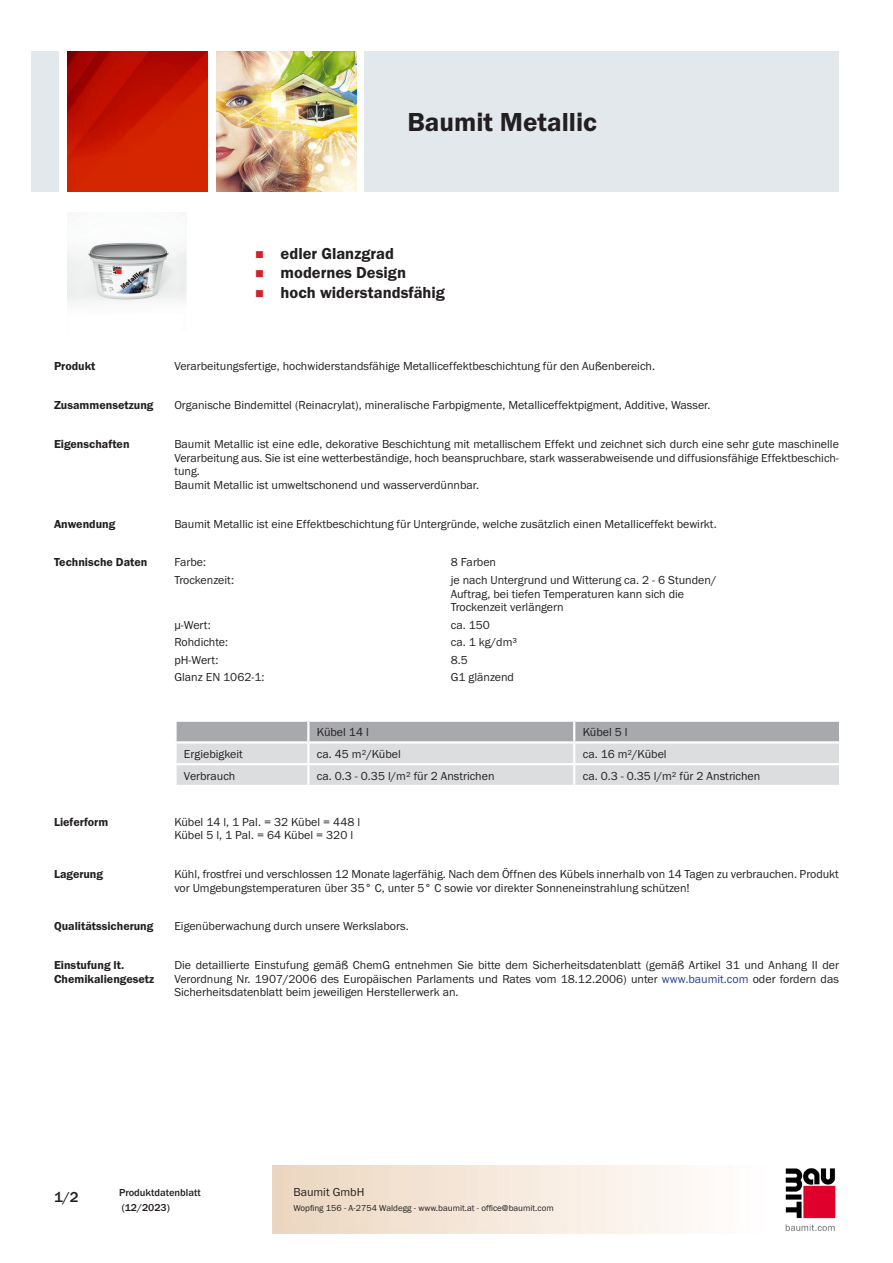
<style>
.page{position:relative;width:893px;height:1263px;background:#fff}
.page>*{position:absolute;margin:0;border:0;box-sizing:border-box;transform-origin:0 0}
.PDS_Produktname{font:27px "BM Franklin Gothic URW Dem";color:#231f20}
.t1{font:16.5px "BM Franklin Gothic URW Dem";color:#231f20}
.t2{font:500 15px "BM Franklin Gothic URW";color:#231f20}
.PDS_Standard{font:12px/13.5px "BM Franklin Gothic URW Boo";color:#231f20;text-align:justify}
.PDS_Standard_linksbü{font:12px/13.5px "BM Franklin Gothic URW Boo";color:#231f20}
.PDS_Header{font:12px/13.5px "BM Franklin Gothic URW Dem";color:#231f20}
.t3{font:500 10.5px/15px "BM Franklin Gothic URW";color:#231f20}
.t4{font:9px "BM Franklin Gothic URW Boo";color:#231f20}
.s1{color:#253f8e}
</style>
<div class="page">
<img style="left:785px;top:1168px;width:51px;height:63px">
<div style="left:32px;top:51px;width:27px;height:140px;background:#e2e8eb"></div>
<img style="left:68px;top:52px;width:140px;height:139px">
<img style="left:216px;top:51px;width:141px;height:140px">
<div style="left:365px;top:51px;width:474px;height:140px;background:#e2e8eb"></div>
<img style="left:68px;top:242px;width:119px;height:61px">
<svg style="left:176px;top:721px;width:664px;height:64px"></svg>
<hr style="left:174px;top:741px;width:134px;height:2px;background:#fff">
<hr style="left:174px;top:743px;width:3px;height:20px;background:#fff">
<hr style="left:308px;top:741px;width:266px;height:2px;background:#fff">
<hr style="left:307px;top:743px;width:2px;height:20px;background:#fff">
<hr style="left:574px;top:741px;width:267px;height:2px;background:#fff">
<hr style="left:573px;top:743px;width:2px;height:20px;background:#fff">
<hr style="left:839px;top:743px;width:2px;height:20px;background:#fff">
<hr style="left:174px;top:763px;width:134px;height:2px;background:#fff">
<hr style="left:174px;top:765px;width:3px;height:20px;background:#fff">
<hr style="left:308px;top:763px;width:266px;height:2px;background:#fff">
<hr style="left:307px;top:765px;width:2px;height:20px;background:#fff">
<hr style="left:574px;top:763px;width:267px;height:2px;background:#fff">
<hr style="left:573px;top:765px;width:2px;height:20px;background:#fff">
<hr style="left:839px;top:765px;width:2px;height:20px;background:#fff">
<p class="PDS_Produktname" style="left:407px;top:106px;width:191px">Baumit Metallic</p>
<p class="t1" style="left:281px;top:243px;width:115px">edler Glanzgrad</p>
<p class="t1" style="left:281px;top:263px;width:127px">modernes Design</p>
<p class="t1" style="left:281px;top:282px;width:166px">hoch widerstandsfähig</p>
<p class="PDS_Header" style="left:54px;top:360px;width:43px">Produkt</p>
<p class="PDS_Standard" style="left:174px;top:360px;width:482px">Verarbeitungsfertige, hochwiderstandsfähige Metalliceffektbeschichtung für den Außenbereich.</p>
<p class="PDS_Header" style="left:54px;top:399px;width:101px">Zusammensetzung</p>
<p class="PDS_Standard" style="left:174px;top:399px;width:538px">Organische Bindemittel (Reinacrylat), mineralische Farbpigmente, Metalliceffektpigment, Additive, Wasser.</p>
<p class="PDS_Header" style="left:54px;top:438px;width:77px">Eigenschaften</p>
<p class="PDS_Standard" style="left:174px;top:438px;width:666px">Baumit Metallic ist eine edle, dekorative Beschichtung mit metallischem Effekt und zeichnet sich durch eine sehr gute maschinelle Verarbeitung aus. Sie ist eine wetterbeständige, hoch beanspruchbare, stark wasserabweisende und diffusionsfähige Effektbeschich&shy;tung.</p>
<p class="PDS_Standard" style="left:174px;top:478px;width:306px">Baumit Metallic ist umweltschonend und wasserverdünnbar.</p>
<p class="PDS_Header" style="left:54px;top:517px;width:63px">Anwendung</p>
<p class="PDS_Standard" style="left:174px;top:517px;width:544px">Baumit Metallic ist eine Effektbeschichtung für Untergründe, welche zusätzlich einen Metalliceffekt bewirkt.</p>
<p class="PDS_Header" style="left:54px;top:556px;width:95px">Technische Daten</p>
<p class="PDS_Standard_linksbü" style="left:174px;top:556px;width:33px">Farbe:</p>
<p class="PDS_Standard_linksbü" style="left:451px;top:556px;width:47px">8 Farben</p>
<p class="PDS_Standard_linksbü" style="left:174px;top:573px;width:61px">Trockenzeit:</p>
<p class="PDS_Standard_linksbü" style="left:451px;top:573px;width:267px">je nach Untergrund und Witterung ca. 2 - 6 Stunden/<br>Auftrag, bei tiefen Temperaturen kann sich die<br>Trockenzeit verlängern</p>
<p class="PDS_Standard_linksbü" style="left:174px;top:618px;width:38px">μ-Wert:</p>
<p class="PDS_Standard_linksbü" style="left:451px;top:618px;width:41px">ca. 150</p>
<p class="PDS_Standard_linksbü" style="left:174px;top:635px;width:55px">Rohdichte:</p>
<p class="PDS_Standard_linksbü" style="left:451px;top:635px;width:68px">ca. 1 kg/dm³</p>
<p class="PDS_Standard_linksbü" style="left:174px;top:653px;width:46px">pH-Wert:</p>
<p class="PDS_Standard_linksbü" style="left:451px;top:653px;width:19px">8.5</p>
<p class="PDS_Standard_linksbü" style="left:174px;top:670px;width:92px">Glanz EN 1062-1:</p>
<p class="PDS_Standard_linksbü" style="left:451px;top:670px;width:65px">G1 glänzend</p>
<p class="PDS_Standard_linksbü" style="left:317px;top:725px;width:53px">Kübel 14 l</p>
<p class="PDS_Standard_linksbü" style="left:583px;top:725px;width:46px">Kübel 5 l</p>
<p class="PDS_Standard_linksbü" style="left:184px;top:747px;width:60px">Ergiebigkeit</p>
<p class="PDS_Standard_linksbü" style="left:317px;top:747px;width:85px">ca. 45 m²/Kübel</p>
<p class="PDS_Standard_linksbü" style="left:583px;top:747px;width:85px">ca. 16 m²/Kübel</p>
<p class="PDS_Standard_linksbü" style="left:184px;top:769px;width:53px">Verbrauch</p>
<p class="PDS_Standard_linksbü" style="left:317px;top:769px;width:179px">ca. 0.3 - 0.35 l/m² für 2 Anstrichen</p>
<p class="PDS_Standard_linksbü" style="left:583px;top:769px;width:179px">ca. 0.3 - 0.35 l/m² für 2 Anstrichen</p>
<p class="PDS_Header" style="left:54px;top:815px;width:56px">Lieferform</p>
<p class="PDS_Standard" style="left:174px;top:815px;width:187px">Kübel 14 l, 1 Pal. = 32 Kübel = 448 l</p>
<p class="PDS_Standard" style="left:174px;top:829px;width:180px">Kübel 5 l, 1 Pal. = 64 Kübel = 320 l</p>
<p class="PDS_Header" style="left:54px;top:867px;width:51px">Lagerung</p>
<p class="PDS_Standard" style="left:174px;top:867px;width:666px">Kühl, frostfrei und verschlossen 12 Monate lagerfähig. Nach dem Öffnen des Kübels innerhalb von 14 Tagen zu verbrauchen. Produkt vor Umgebungstemperaturen über 35° C, unter 5° C sowie vor direkter Sonneneinstrahlung schützen!</p>
<p class="PDS_Header" style="left:54px;top:920px;width:101px">Qualitätssicherung</p>
<p class="PDS_Standard" style="left:174px;top:920px;width:236px">Eigenüberwachung durch unsere Werkslabors.</p>
<p class="PDS_Header" style="left:54px;top:959px;width:102px">Einstufung lt.<br>Chemikaliengesetz</p>
<p class="PDS_Standard" style="left:174px;top:959px;width:666px">Die detaillierte Einstufung gemäß ChemG entnehmen Sie bitte dem Sicherheitsdatenblatt (gemäß Artikel 31 und Anhang II der Verordnung Nr. 1907/2006 des Europäischen Parlaments und Rates vom 18.12.2006) unter <span class="s1">www.baumit.com</span> oder fordern das Sicherheitsdatenblatt beim jeweiligen Herstellerwerk an.</p>
<p class="t2" style="left:54px;top:1188px;width:26px">1/2</p>
<p class="t3" style="left:119px;top:1185px;width:83px">Produktdatenblatt (12/2023)</p>
<p class="PDS_Standard" style="left:293px;top:1185px;width:73px">Baumit GmbH</p>
<p class="t4" style="left:293px;top:1202px;width:262px">Wopfing 156 - A-2754 Waldegg - www.baumit.at - office@baumit.com</p>
</div>
